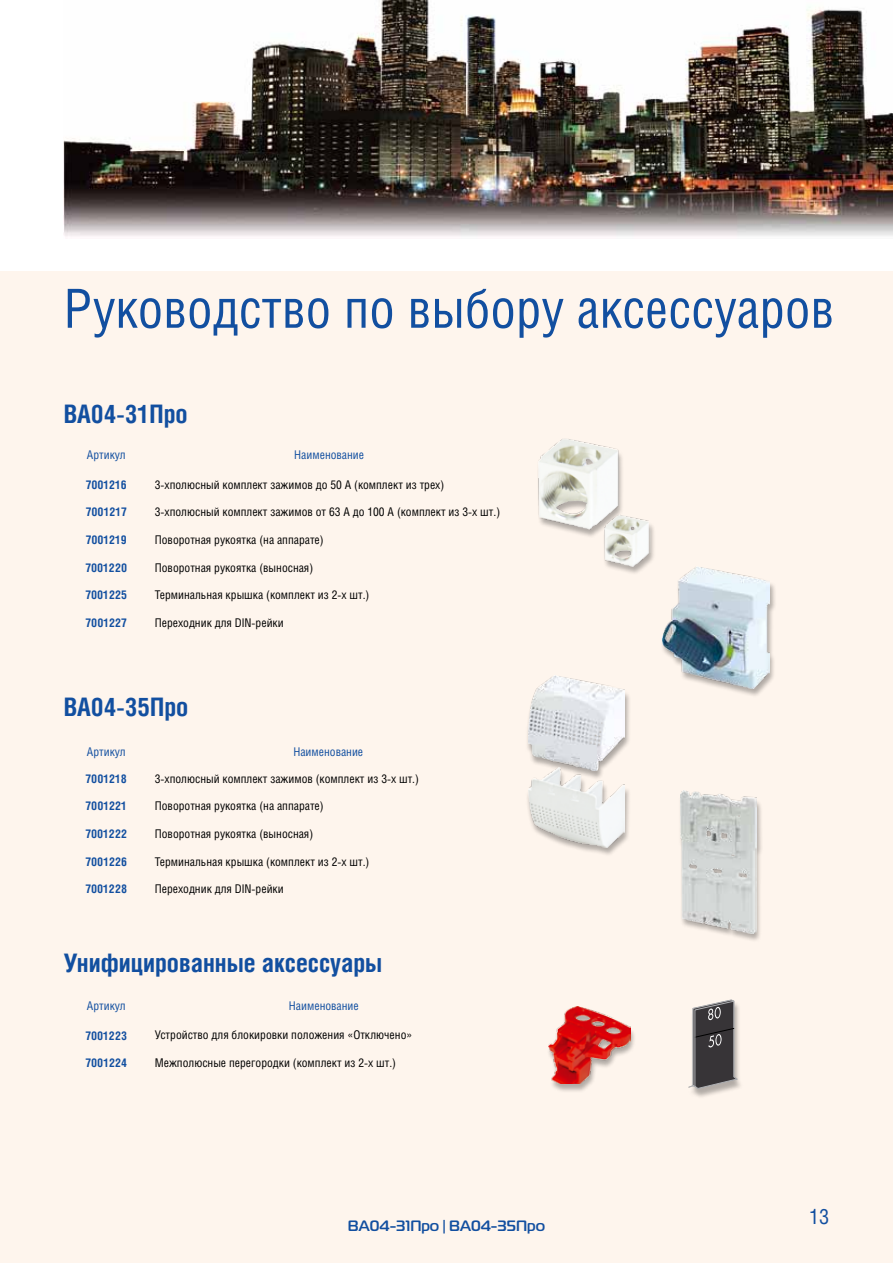
<style>
.page{position:relative;width:893px;height:1263px;background:#fff}
.page>*{position:absolute;margin:0;border:0;box-sizing:border-box;transform-origin:0 0}
.t1{font:54px "Helios Cond";color:#124fa0}
.t2{font:700 25.5px "Helios Cond";color:#124fa0}
.t3{font:21px "Helios Cond";color:#124fa0}
.t4{font:500 15px "Magistral";color:#124fa0}
.t5{font:12px "Helios Cond";color:#000}
.t6{font:700 12px "Helios Cond";color:#124fa0}
.t7{font:12px "Helios Cond";color:#124fa0}
</style>
<div class="page">
<div style="left:0;top:271px;width:893px;height:992px;background:#fef5ed"></div>
<img style="left:64px;top:0;width:829px;height:237px">
<div style="left:678px;top:792px;width:85px;height:151px;background:#000;opacity:.3"></div>
<img style="left:680px;top:790px;width:77px;height:143px">
<div style="left:546px;top:1008px;width:90px;height:85px;background:#000;opacity:.3"></div>
<img style="left:548px;top:1006px;width:82px;height:77px">
<div style="left:687px;top:1001px;width:57px;height:98px;background:#000;opacity:.3"></div>
<svg style="left:689px;top:999px;width:49px;height:90px;background:#6b6768"></svg>
<div style="left:660px;top:568px;width:116px;height:130px;background:#000;opacity:.3"></div>
<img style="left:662px;top:567px;width:108px;height:121px">
<div style="left:536px;top:440px;width:88px;height:99px;background:#000;opacity:.3"></div>
<img style="left:536px;top:439px;width:85px;height:91px">
<div style="left:526px;top:677px;width:105px;height:103px;background:#000;opacity:.31"></div>
<img style="left:528px;top:676px;width:96px;height:91px">
<div style="left:526px;top:769px;width:105px;height:88px;background:#000;opacity:.3"></div>
<img style="left:528px;top:767px;width:96px;height:80px">
<div style="left:603px;top:516px;width:53px;height:60px;background:#000;opacity:.3"></div>
<img style="left:602px;top:515px;width:49px;height:51px">
<h1 class="t1" style="left:64px;top:276px;width:772px">Руководство по выбору аксессуаров</h1>
<h2 class="t2" style="left:64px;top:399px;width:126px">ВА04-31Про</h2>
<p class="t7" style="left:87px;top:447px;width:40px">Артикул</p>
<p class="t7" style="left:294px;top:447px;width:71px">Наименование</p>
<p class="t6" style="left:86px;top:477px;width:43px">7001216</p>
<p class="t5" style="left:155px;top:477px;width:291px">3-хполюсный комплект зажимов до 50 A (комплект из трех)</p>
<p class="t6" style="left:86px;top:505px;width:42px">7001217</p>
<p class="t5" style="left:155px;top:505px;width:347px">3-хполюсный комплект зажимов от 63 A до 100 А (комплект из 3-х шт.)</p>
<p class="t6" style="left:86px;top:533px;width:43px">7001219</p>
<p class="t5" style="left:155px;top:532px;width:170px">Поворотная рукоятка (на аппарате)</p>
<p class="t6" style="left:85px;top:560px;width:43px">7001220</p>
<p class="t5" style="left:155px;top:560px;width:160px">Поворотная рукоятка (выносная)</p>
<p class="t6" style="left:85px;top:588px;width:43px">7001225</p>
<p class="t5" style="left:155px;top:588px;width:216px">Терминальная крышка (комплект из 2-х шт.)</p>
<p class="t6" style="left:86px;top:615px;width:43px">7001227</p>
<p class="t5" style="left:155px;top:615px;width:130px">Переходник для DIN-рейки</p>
<h2 class="t2" style="left:64px;top:691px;width:126px">ВА04-35Про</h2>
<p class="t7" style="left:87px;top:745px;width:40px">Артикул</p>
<p class="t7" style="left:293px;top:745px;width:71px">Наименование</p>
<p class="t6" style="left:86px;top:771px;width:43px">7001218</p>
<p class="t5" style="left:155px;top:771px;width:266px">3-хполюсный комплект зажимов (комплект из 3-х шт.)</p>
<p class="t6" style="left:86px;top:799px;width:43px">7001221</p>
<p class="t5" style="left:155px;top:799px;width:170px">Поворотная рукоятка (на аппарате)</p>
<p class="t6" style="left:85px;top:827px;width:43px">7001222</p>
<p class="t5" style="left:155px;top:826px;width:160px">Поворотная рукоятка (выносная)</p>
<p class="t6" style="left:86px;top:854px;width:43px">7001226</p>
<p class="t5" style="left:155px;top:854px;width:216px">Терминальная крышка (комплект из 2-х шт.)</p>
<p class="t6" style="left:85px;top:882px;width:43px">7001228</p>
<p class="t5" style="left:155px;top:882px;width:130px">Переходник для DIN-рейки</p>
<h2 class="t2" style="left:64px;top:947px;width:320px">Унифицированные аксессуары</h2>
<p class="t7" style="left:87px;top:998px;width:40px">Артикул</p>
<p class="t7" style="left:289px;top:998px;width:71px">Наименование</p>
<p class="t6" style="left:85px;top:1028px;width:43px">7001223</p>
<p class="t5" style="left:155px;top:1028px;width:259px">Устройство для блокировки положения «Отключено»</p>
<p class="t6" style="left:86px;top:1056px;width:43px">7001224</p>
<p class="t5" style="left:155px;top:1056px;width:243px">Межполюсные перегородки (комплект из 2-х шт.)</p>
<p class="t4" style="left:348px;top:1216px;width:199px">ВА04-31Про | ВА04-35Про</p>
<h3 class="t3" style="left:809px;top:1204px;width:22px">13</h3>
</div>
